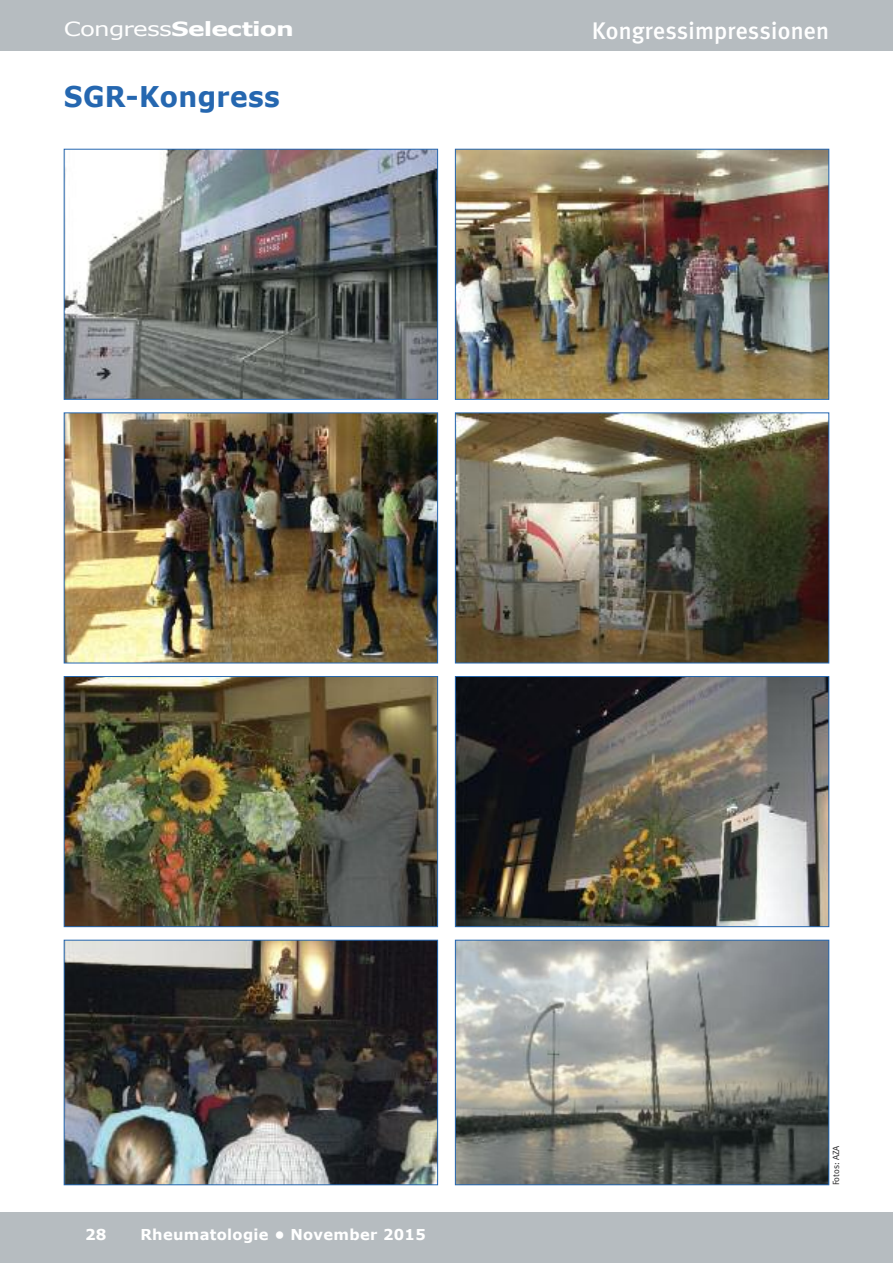
<style>
.page{position:relative;width:893px;height:1263px;background:#fff}
.page>*{position:absolute;margin:0;border:0;box-sizing:border-box;transform-origin:0 0}
.t1{font:700 28.5px "Verdana";letter-spacing:.015em;color:#2567b0;scale:.93 1}
.t2{font:500 24px "Meta Plus";letter-spacing:.01em;color:#fff}
.t3{font:700 19.5px "Verdana";letter-spacing:-.035em;color:#fff;scale:1.28 1}
.t4{font:700 15px "Verdana";letter-spacing:.02em;color:#fff}
.t5{font:9px "Meta Plus Normal";color:#272627}
.s1{font-weight:400}
</style>
<div class="page">
<div style="left:0;top:0;width:893px;height:51px;background:#b6bcc0"></div>
<div style="left:0;top:1212px;width:893px;height:51px;background:#b6bcc0"></div>
<img style="left:457px;top:151px;width:370px;height:247px">
<div style="left:455px;top:149px;width:374px;height:251px;border:1px solid #2567b0"></div>
<img style="left:66px;top:414px;width:370px;height:247px">
<div style="left:64px;top:412px;width:374px;height:251px;border:1px solid #2567b0"></div>
<img style="left:66px;top:678px;width:370px;height:247px">
<div style="left:64px;top:676px;width:374px;height:251px;border:1px solid #2567b0"></div>
<img style="left:457px;top:414px;width:370px;height:247px">
<div style="left:455px;top:412px;width:374px;height:251px;border:1px solid #2567b0"></div>
<img style="left:457px;top:678px;width:370px;height:247px">
<div style="left:455px;top:676px;width:374px;height:251px;border:1px solid #2567b0"></div>
<img style="left:66px;top:942px;width:370px;height:241px">
<div style="left:64px;top:940px;width:374px;height:245px;border:1px solid #2567b0"></div>
<img style="left:457px;top:942px;width:370px;height:241px">
<div style="left:455px;top:940px;width:374px;height:245px;border:1px solid #2567b0"></div>
<img style="left:66px;top:151px;width:370px;height:247px">
<div style="left:64px;top:149px;width:374px;height:251px;border:1px solid #2567b0"></div>
<h3 class="t3" style="left:64px;top:17px;width:181px"><span class="s1">Congress</span>Selection</h3>
<h1 class="t1" style="left:64px;top:78px;width:234px">SGR-Kongress</h1>
<h2 class="t2" style="left:592px;top:17px;width:239px">Kongressimpressionen</h2>
<p class="t4" style="left:85px;top:1225px;width:23px">28</p>
<p class="t4" style="left:140px;top:1225px;width:287px">Rheumatologie • November 2015</p>
<p class="t5" style="left:831px;top:1185px;width:42px;rotate:-90deg">Fotos: AZA</p>
</div>
